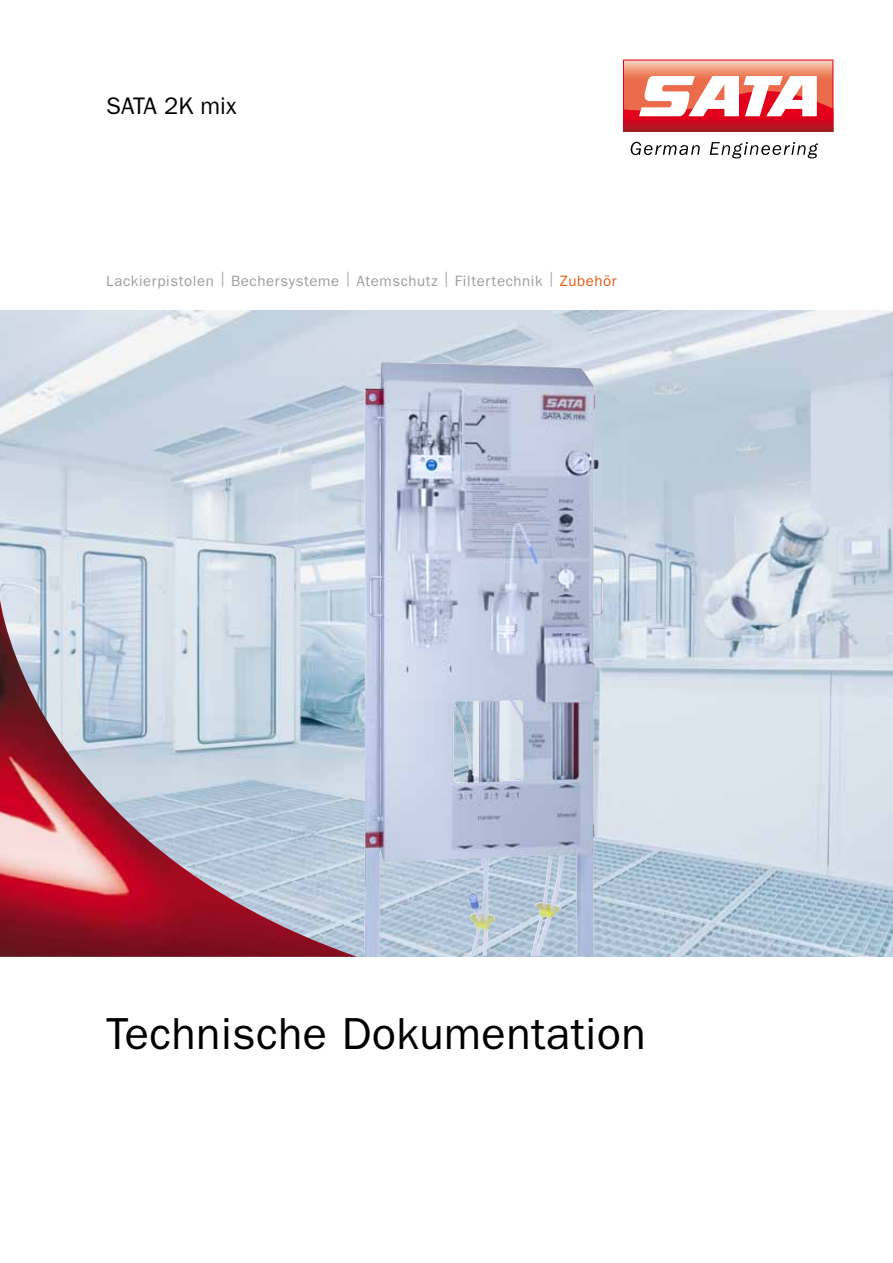
<style>
.page{position:relative;width:893px;height:1263px;background:#fff}
.page>*{position:absolute;margin:0;border:0;box-sizing:border-box;transform-origin:0 0}
.t1{font:45px "ITC Franklin Gothic Std";letter-spacing:.01em;color:#000}
.t2{font:24px "ITC Franklin Gothic Std";color:#000}
.t3{font:15px "ITC Franklin Gothic Std";letter-spacing:.04em;color:#9c9e9f}
.s1{color:#e15c13}
</style>
<div class="page">
<img style="left:0;top:310px;width:893px;height:647px">
<svg style="left:631px;top:142px;width:69px;height:13px"></svg>
<svg style="left:710px;top:142px;width:108px;height:16px"></svg>
<svg style="left:623px;top:60px;width:210px;height:72px"></svg>
<img style="left:0;top:600px;width:357px;height:357px">
<img style="left:364px;top:362px;width:240px;height:594px">
<h2 class="t2" style="left:106px;top:92px;width:132px">SATA 2K mix</h2>
<p class="t3" style="left:106px;top:272px;width:512px">Lackierpistolen | Bechersysteme | Atemschutz | Filtertechnik | <span class="s1">Zubehör</span></p>
<h1 class="t1" style="left:106px;top:1007px;width:541px">Technische Dokumentation</h1>
</div>
